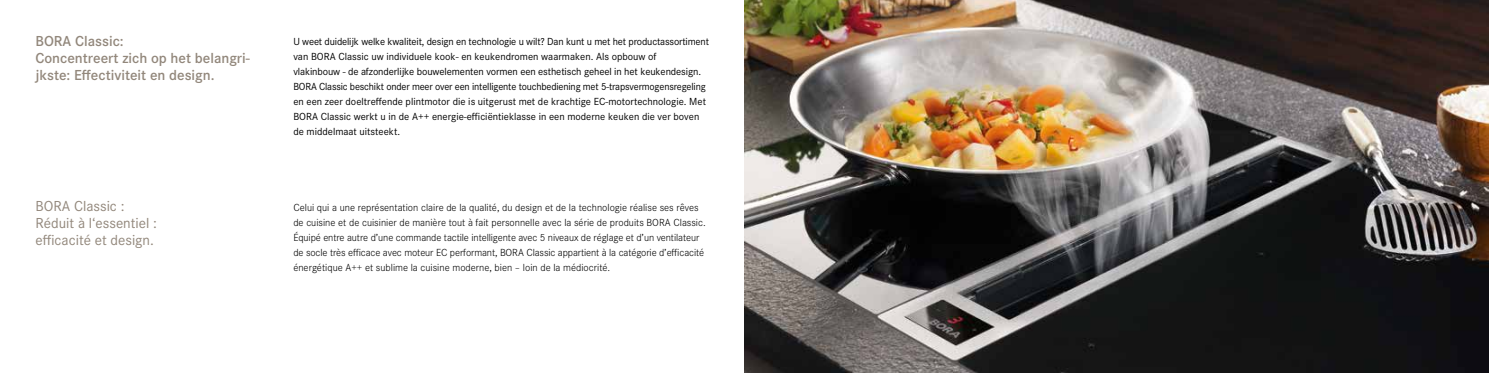
<style>
.page{position:relative;width:1489px;height:373px;background:#fff}
.page>*{position:absolute;margin:0;border:0;box-sizing:border-box;transform-origin:0 0}
.t1{font:600 15px/16.9px "Corporate S";color:#92877b}
.t2{font:15px/16.9px "Corporate S";color:#92877b}
.t3{font:10.62px/15px "Corporate S";letter-spacing:-.01em;color:#000}
.t4{font:300 10.62px/15px "Corporate S";color:#000}
</style>
<div class="page">
<img style="left:744px;top:0;width:744px;height:372px">
<h1 class="t1" style="left:35px;top:33px;width:216px">BORA Classic:<br>Concentreert zich op het belangri&shy;jkste: Effectiviteit en design.</h1>
<h1 class="t2" style="left:35px;top:197px;width:123px">BORA Classic :<br>Réduit à l‘essentiel : efficacité et design.</h1>
<p class="t3" style="left:293px;top:34px;width:417px">U weet duidelijk welke kwaliteit, design en technologie u wilt? Dan kunt u met het productassortiment van BORA Classic uw individuele kook- en keukendromen waarmaken. Als opbouw of<br>vlakinbouw - de afzonderlijke bouwelementen vormen een esthetisch geheel in het keukendesign.<br>BORA Classic beschikt onder meer over een intelligente touchbediening met 5-trapsvermogensregeling en een zeer doeltreffende plintmotor die is uitgerust met de krachtige EC-motortechnologie. Met BORA Classic werkt u in de A++ energie-efficiëntieklasse in een moderne keuken die ver boven de middelmaat uitsteekt.</p>
<p class="t4" style="left:293px;top:199px;width:414px">Celui qui a une représentation claire de la qualité, du design et de la technologie réalise ses rêves de cuisine et de cuisinier de manière tout à fait personnelle avec la série de produits BORA Classic.<br>Équipé entre autre d’une commande tactile intelligente avec 5 niveaux de réglage et d’un ventilateur de socle très efficace avec moteur EC performant, BORA Classic appartient à la catégorie d’efficacité énergétique A++ et sublime la cuisine moderne, bien – loin de la médiocrité.</p>
</div>
